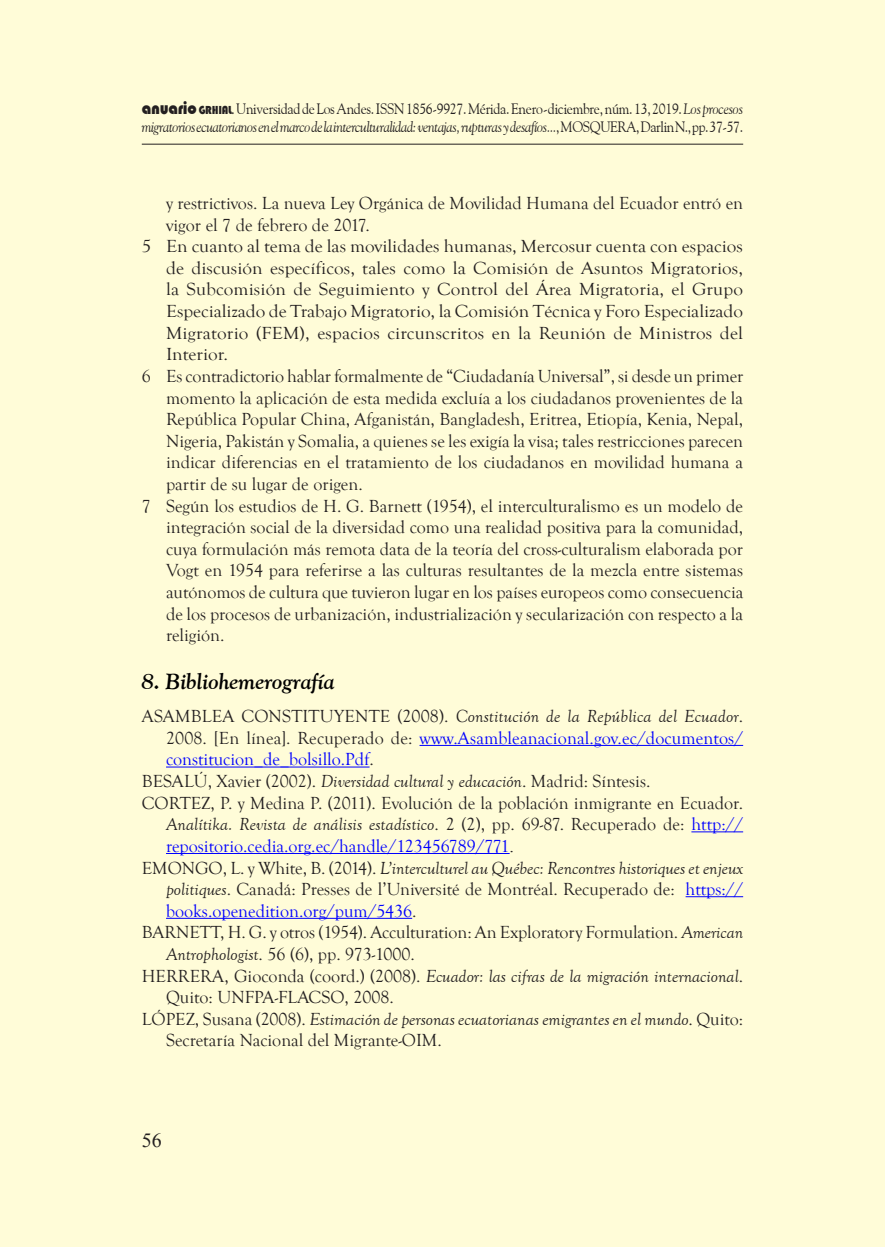
<style>
.page{position:relative;width:885px;height:1248px;background:#fff}
.page>*{position:absolute;margin:0;border:0;box-sizing:border-box;transform-origin:0 0}
.Grial-Sub-titulo{font:italic 700 22px "Goudy Old Style BT";color:#000}
.t1{font:20px "Times New Roman";color:#231f20}
.GRHIAL-Notas{font:18px/21.6px "Goudy Old Style T";color:#231f20}
.GRHIAL-Notas-2{font:18px/21.6px "Goudy Old Style T";color:#231f20;text-align:justify;scale:1.06 1}
.GRHIAL-Notas-3{font:18px/21.6px "Goudy Old Style T";color:#00f;text-align:justify}
.t2{font:15px/18px "Goudy Old Style BT";letter-spacing:-.02em;color:#231f20;scale:.92 1}
.s1{font-family:"Bauhaus 93";font-size:18px}
.s2{font-family:"Bauhaus 93";font-size:12px}
.s3{font-family:"Goudy Old Style T";font-weight:700;font-size:12px}
.s4{font-style:italic}
.s5{color:#231f20}
.s6{font-style:italic;color:#231f20}
.s7{color:#00f}
.s8{font-family:"Times New Roman"}
</style>
<div class="page">
<div style="left:0;top:0;width:884px;height:1246px;background:#fffcd8"></div>
<hr style="left:142px;top:144px;width:601px;height:1px;background:#231f20">
<hr style="left:419px;top:745px;width:324px;height:1px;background:#00f">
<hr style="left:166px;top:766px;width:203px;height:1px;background:#00f">
<hr style="left:691px;top:831px;width:52px;height:1px;background:#00f">
<hr style="left:166px;top:853px;width:343px;height:1px;background:#00f">
<hr style="left:685px;top:896px;width:58px;height:1px;background:#00f">
<hr style="left:166px;top:917px;width:246px;height:1px;background:#00f">
<p class="t2" style="left:142px;top:100px;width:655px"><span class="s1">anuario</span> <span class="s2">GRHIAL</span><span class="s3">.</span> Universidad de Los Andes. ISSN 1856-9927. Mérida. Enero-diciembre, núm. 13, 2019. <span class="s4">Los procesos migratorios ecuatorianos en el marco de la interculturalidad: ventajas, rupturas y desafíos...</span>, MOSQUERA, Darlin N., pp. 37-57.</p>
<p class="GRHIAL-Notas" style="left:166px;top:193px;width:578px">y restrictivos. La nueva Ley Orgánica de Movilidad Humana del Ecuador entró en vigor el 7 de febrero de 2017.</p>
<p class="GRHIAL-Notas-2" style="left:166px;top:236px;width:546px;text-indent:-24px">5 En cuanto al tema de las movilidades humanas, Mercosur cuenta con espacios de discusión específicos, tales como la Comisión de Asuntos Migratorios, la Subcomisión de Seguimiento y Control del Área Migratoria, el Grupo Especializado de Trabajo Migratorio, la Comisión Técnica y Foro Especializado Migratorio (FEM), espacios circunscritos en la Reunión de Ministros del Interior.</p>
<p class="GRHIAL-Notas" style="left:166px;top:365px;width:578px;text-align:justify;text-indent:-24px">6 Es contradictorio hablar formalmente de “Ciudadanía Universal”, si desde un primer momento la aplicación de esta medida excluía a los ciudadanos provenientes de la República Popular China, Afganistán, Bangladesh, Eritrea, Etiopía, Kenia, Nepal, Nigeria, Pakistán y Somalia, a quienes se les exigía la visa; tales restricciones parecen indicar diferencias en el tratamiento de los ciudadanos en movilidad humana a partir de su lugar de origen.</p>
<p class="GRHIAL-Notas" style="left:166px;top:495px;width:578px;text-align:justify;text-indent:-24px">7 Según los estudios de H. G. Barnett (1954), el interculturalismo es un modelo de integración social de la diversidad como una realidad positiva para la comunidad, cuya formulación más remota data de la teoría del cross-culturalism elaborada por Vogt en 1954 para referirse a las culturas resultantes de la mezcla entre sistemas autónomos de cultura que tuvieron lugar en los países europeos como consecuencia de los procesos de urbanización, industrialización y secularización con respecto a la religión.</p>
<p class="Grial-Sub-titulo" style="left:142px;top:668px;width:194px">8. Bibliohemerografía</p>
<p class="GRHIAL-Notas-3" style="left:166px;top:705px;width:578px;text-indent:-24px"><span class="s5">ASAMBLEA CONSTITUYENTE (2008).</span> <span class="s6">Constitución de la República del Ecuador</span><span class="s5">.<br>2008. [En línea]. Recuperado de:</span> www.Asambleanacional.gov.ec/documentos/ constitucion_de_bolsillo.Pdf<span class="s5">.</span></p>
<p class="GRHIAL-Notas" style="left:142px;top:770px;width:510px">BESALÚ, Xavier (2002). <span class="s4">Diversidad cultural y educación</span>. Madrid: Síntesis.</p>
<p class="GRHIAL-Notas" style="left:166px;top:792px;width:578px;text-align:justify;text-indent:-24px">CORTEZ, P. y Medina P. (2011). Evolución de la población inmigrante en Ecuador.<br><span class="s4">Analítika. Revista de análisis estadístico</span>. 2 (2), pp. 69-87. Recuperado de: <span class="s7">http:// repositorio.cedia.org.ec/handle/123456789/771</span><span class="s8">.</span></p>
<p class="GRHIAL-Notas" style="left:166px;top:857px;width:578px;text-align:justify;text-indent:-24px">EMONGO, L. y White, B. (2014). <span class="s4">L’interculturel au Québec: Rencontres historiques et enjeux politiques</span>. Canadá: Presses de l’Université de Montréal. Recuperado de: <span class="s7">https:// books.openedition.org/pum/5436</span>.</p>
<p class="GRHIAL-Notas" style="left:166px;top:921px;width:578px;text-indent:-24px">BARNETT, H. G. y otros (1954). Acculturation: An Exploratory Formulation. <span class="s4">American<br>Antrophologist</span>. 56 (6), pp. 973-1000.</p>
<p class="GRHIAL-Notas" style="left:166px;top:965px;width:578px;text-indent:-24px">HERRERA, Gioconda (coord.) (2008). <span class="s4">Ecuador: las cifras de la migración internacional</span>.<br>Quito: UNFPA-FLACSO, 2008.</p>
<p class="GRHIAL-Notas" style="left:166px;top:1008px;width:578px;text-indent:-24px">LÓPEZ, Susana (2008). <span class="s4">Estimación de personas ecuatorianas emigrantes en el mundo</span>. Quito:<br>Secretaría Nacional del Migrante-OIM.</p>
<p class="t1" style="left:142px;top:1126px;width:21px">56</p>
</div>
